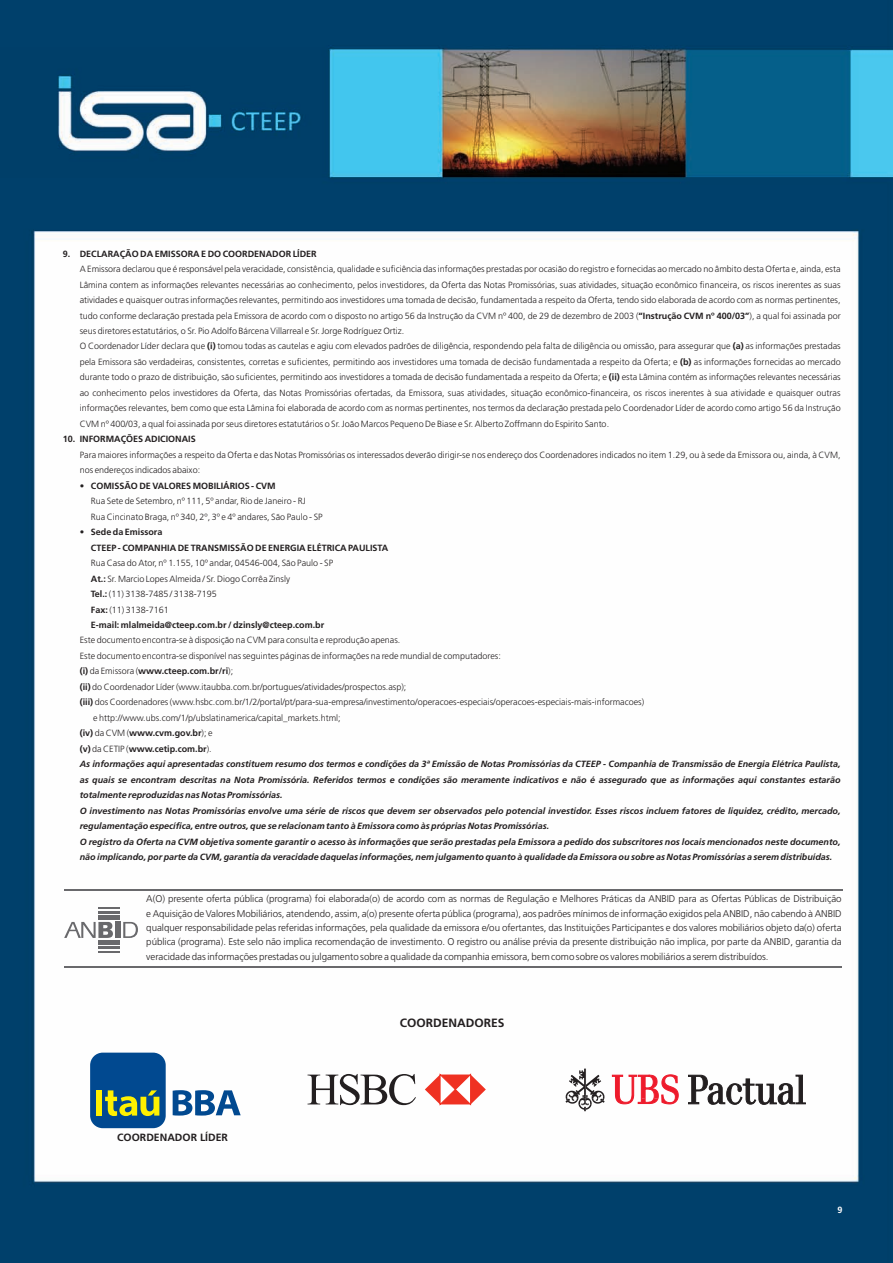
<style>
.page{position:relative;width:893px;height:1263px;background:#fff}
.page>*{position:absolute;margin:0;border:0;box-sizing:border-box;transform-origin:0 0}
.t1{font:700 12px "Frutiger";color:#231f20}
.t2{font:700 10.5px "Frutiger";color:#231f20}
.t3{font:300 9.75px/14.4px "Frutiger";letter-spacing:-.005em;color:#231f20;text-align:justify}
.t4{font:300 9px/15.5px "Frutiger";color:#231f20}
.t5{font:italic 700 9px "Frutiger";color:#231f20}
.t6{font:700 9px/15.5px "Frutiger";color:#231f20}
.t7{font:700 9px "Frutiger";color:#fff}
.s1{font-weight:700}
.s2{font-weight:300}
</style>
<div class="page">
<img style="left:0;top:0;width:893px;height:1263px">
<hr style="left:65px;top:966px;width:777px;height:1px;background:#69696c">
<svg style="left:64px;top:922px;width:49px;height:16px"></svg>
<div style="left:115px;top:922px;width:5px;height:16px;background:#69696c"></div>
<svg style="left:123px;top:922px;width:15px;height:16px"></svg>
<div style="left:98px;top:915px;width:22px;height:5px;background:#69696c"></div>
<hr style="left:98px;top:910px;width:22px;height:3px;background:#69696c">
<svg style="left:98px;top:907px;width:22px;height:1px"></svg>
<hr style="left:98px;top:940px;width:22px;height:4px;background:#69696c">
<hr style="left:98px;top:946px;width:22px;height:3px;background:#69696c">
<hr style="left:98px;top:951px;width:22px;height:2px;background:#69696c">
<hr style="left:65px;top:889px;width:777px;height:2px;background:#69696c">
<svg style="left:173px;top:1090px;width:68px;height:25px"></svg>
<div style="left:90px;top:1052px;width:76px;height:76px;background:#014990;border-radius:13px"></div>
<svg style="left:105px;top:1090px;width:54px;height:26px"></svg>
<div style="left:96px;top:1090px;width:6px;height:25px;background:#fff101"></div>
<svg style="left:425px;top:1074px;width:61px;height:31px"></svg>
<svg style="left:308px;top:1074px;width:108px;height:31px"></svg>
<svg style="left:612px;top:1075px;width:66px;height:29px"></svg>
<svg style="left:688px;top:1075px;width:117px;height:29px"></svg>
<svg style="left:566px;top:1068px;width:38px;height:43px"></svg>
<p class="t6" style="left:63px;top:246px;width:255px">9. DECLARAÇÃO DA EMISSORA E DO COORDENADOR LÍDER</p>
<p class="t4" style="left:80px;top:262px;width:762px">A Emissora declarou que é responsável pela veracidade, consistência, qualidade e suficiência das informações prestadas por ocasião do registro e fornecidas ao mercado no âmbito desta Oferta e, ainda, esta Lâmina contem as informações relevantes necessárias ao conhecimento, pelos investidores, da Oferta das Notas Promissórias, suas atividades, situação econômico financeira, os riscos inerentes as suas atividades e quaisquer outras informações relevantes, permitindo aos investidores uma tomada de decisão, fundamentada a respeito da Oferta, tendo sido elaborada de acordo com as normas pertinentes, tudo conforme declaração prestada pela Emissora de acordo com o disposto no artigo 56 da Instrução da CVM nº 400, de 29 de dezembro de 2003 (<span class="s1">“Instrução CVM nº 400/03”</span>), a qual foi assinada por seus diretores estatutários, o Sr. Pio Adolfo Bárcena Villarreal e Sr. Jorge Rodríguez Ortiz.<br>O Coordenador Líder declara que <span class="s1">(i)</span> tomou todas as cautelas e agiu com elevados padrões de diligência, respondendo pela falta de diligência ou omissão, para assegurar que <span class="s1">(a)</span> as informações prestadas pela Emissora são verdadeiras, consistentes, corretas e suficientes, permitindo aos investidores uma tomada de decisão fundamentada a respeito da Oferta; e <span class="s1">(b)</span> as informações fornecidas ao mercado durante todo o prazo de distribuição, são suficientes, permitindo aos investidores a tomada de decisão fundamentada a respeito da Oferta; e <span class="s1">(ii)</span> esta Lâmina contém as informações relevantes necessárias ao conhecimento pelos investidores da Oferta, das Notas Promissórias ofertadas, da Emissora, suas atividades, situação econômico-financeira, os riscos inerentes à sua atividade e quaisquer outras informações relevantes, bem como que esta Lâmina foi elaborada de acordo com as normas pertinentes, nos termos da declaração prestada pelo Coordenador Líder de acordo como artigo 56 da Instrução CVM nº 400/03, a qual foi assinada por seus diretores estatutários o Sr. João Marcos Pequeno De Biase e Sr. Alberto Zoffmann do Espirito Santo.</p>
<p class="t6" style="left:63px;top:432px;width:135px">10. INFORMAÇÕES ADICIONAIS</p>
<p class="t4" style="left:80px;top:448px;width:762px">Para maiores informações a respeito da Oferta e das Notas Promissórias os interessados deverão dirigir-se nos endereço dos Coordenadores indicados no item 1.29, ou à sede da Emissora ou, ainda, à CVM, nos endereços indicados abaixo:</p>
<p class="t6" style="left:80px;top:479px;width:197px">• COMISSÃO DE VALORES MOBILIÁRIOS - CVM</p>
<p class="t4" style="left:91px;top:494px;width:233px">Rua Sete de Setembro, nº 111, 5º andar, Rio de Janeiro - RJ<br>Rua Cincinato Braga, nº 340, 2º, 3º e 4º andares, São Paulo - SP</p>
<p class="t6" style="left:91px;top:525px;width:299px;text-indent:-11px">• Sede da Emissora<br>CTEEP - COMPANHIA DE TRANSMISSÃO DE ENERGIA ELÉTRICA PAULISTA</p>
<p class="t4" style="left:91px;top:556px;width:244px">Rua Casa do Ator, nº 1.155, 10º andar, 04546-004, São Paulo - SP <span class="s1">At.:</span> Sr. Marcio Lopes Almeida / Sr. Diogo Corrêa Zinsly<br><span class="s1">Tel.:</span> (11) 3138-7485 / 3138-7195<br><span class="s1">Fax:</span> (11) 3138-7161<br><span class="s1">E-mail: mlalmeida@cteep.com.br / dzinsly@cteep.com.br</span></p>
<p class="t4" style="left:80px;top:633px;width:322px">Este documento encontra-se à disposição na CVM para consulta e reprodução apenas.</p>
<p class="t4" style="left:80px;top:649px;width:423px">Este documento encontra-se disponível nas seguintes páginas de informações na rede mundial de computadores:</p>
<p class="t6" style="left:80px;top:664px;width:155px">(i) <span class="s2">da Emissora (</span>www.cteep.com.br/ri<span class="s2">);</span></p>
<p class="t4" style="left:80px;top:680px;width:328px"><span class="s1">(ii)</span> do Coordenador Líder (www.itaubba.com.br/portugues/atividades/prospectos.asp);</p>
<p class="t4" style="left:80px;top:695px;width:566px"><span class="s1">(iii)</span> dos Coordenadores (www.hsbc.com.br/1/2/portal/pt/para-sua-empresa/investimento/operacoes-especiais/operacoes-especiais-mais-informacoes)</p>
<p class="t4" style="left:93px;top:711px;width:249px">e http://www.ubs.com/1/p/ubslatinamerica/capital_markets.html;</p>
<p class="t6" style="left:80px;top:726px;width:134px">(iv) <span class="s2">da CVM (</span>www.cvm.gov.br<span class="s2">); e</span></p>
<p class="t6" style="left:80px;top:742px;width:134px">(v) <span class="s2">da CETIP (</span>www.cetip.com.br<span class="s2">).</span></p>
<p class="t5" style="left:80px;top:760px;width:762px">As informações aqui apresentadas constituem resumo dos termos e condições da 3ª Emissão de Notas Promissórias da CTEEP - Companhia de Transmissão de Energia Elétrica Paulista,</p>
<p class="t5" style="left:80px;top:776px;width:762px">as quais se encontram descritas na Nota Promissória. Referidos termos e condições são meramente indicativos e não é assegurado que as informações aqui constantes estarão</p>
<p class="t5" style="left:80px;top:791px;width:204px">totalmente reproduzidas nas Notas Promissórias.</p>
<p class="t5" style="left:80px;top:807px;width:762px">O investimento nas Notas Promissórias envolve uma série de riscos que devem ser observados pelo potencial investidor. Esses riscos incluem fatores de liquidez, crédito, mercado,</p>
<p class="t5" style="left:80px;top:822px;width:471px">regulamentação específica, entre outros, que se relacionam tanto à Emissora como às próprias Notas Promissórias.</p>
<p class="t5" style="left:80px;top:838px;width:762px">O registro da Oferta na CVM objetiva somente garantir o acesso às informações que serão prestadas pela Emissora a pedido dos subscritores nos locais mencionados neste documento,</p>
<p class="t5" style="left:80px;top:853px;width:754px">não implicando, por parte da CVM, garantia da veracidade daquelas informações, nem julgamento quanto à qualidade da Emissora ou sobre as Notas Promissórias a serem distribuídas.</p>
<p class="t3" style="left:146px;top:892px;width:697px">A(O) presente oferta pública (programa) foi elaborada(o) de acordo com as normas de Regulação e Melhores Práticas da ANBID para as Ofertas Públicas de Distribuição e Aquisição de Valores Mobiliários, atendendo, assim, a(o) presente oferta pública (programa), aos padrões mínimos de informação exigidos pela ANBID, não cabendo à ANBID qualquer responsabilidade pelas referidas informações, pela qualidade da emissora e/ou ofertantes, das Instituições Participantes e dos valores mobiliários objeto da(o) oferta pública (programa). Este selo não implica recomendação de investimento. O registro ou análise prévia da presente distribuição não implica, por parte da ANBID, garantia da veracidade das informações prestadas ou julgamento sobre a qualidade da companhia emissora, bem como sobre os valores mobiliários a serem distribuídos.</p>
<p class="t2" style="left:117px;top:1133px;width:112px">COORDENADOR LÍDER</p>
<h1 class="t1" style="left:400px;top:1018px;width:106px">COORDENADORES</h1>
<p class="t7" style="left:837px;top:1206px;width:7px">9</p>
</div>
